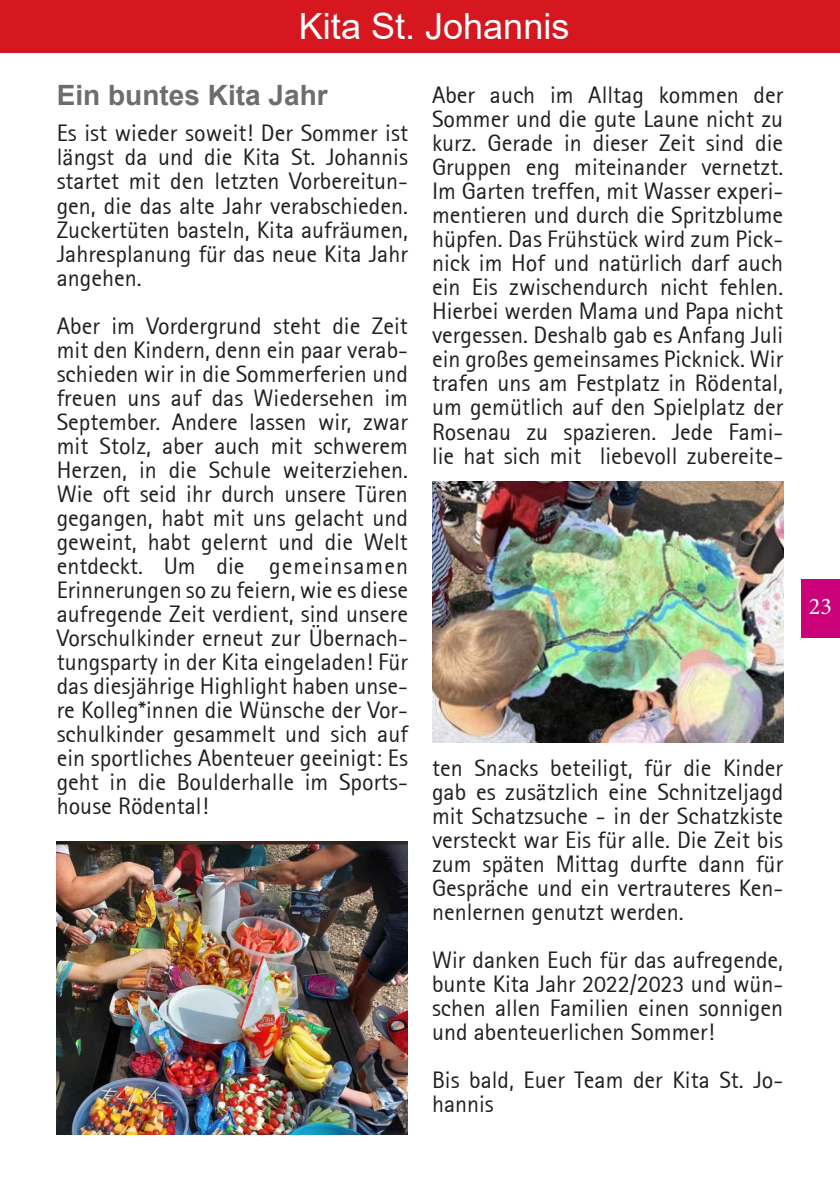
<style>
.page{position:relative;width:840px;height:1191px;background:#fff}
.page>*{position:absolute;margin:0;border:0;box-sizing:border-box;transform-origin:0 0}
.t1{font:36px "Arial";color:#fff}
.t2{font:700 28px "Arial";color:#6c6d70}
.t3{font:24px/24px "Rotis Sans Serif 55";color:#231f20;text-align:justify}
.t4{font:24px "Minion Pro";color:#fff}
</style>
<div class="page">
<div style="left:801px;top:579px;width:38px;height:59px;background:#ca0178"></div>
<div style="left:0;top:0;width:839px;height:52px;background:#d7171f"></div>
<img style="left:432px;top:481px;width:350px;height:262px">
<img style="left:57px;top:841px;width:351px;height:293px">
<h1 class="t1" style="left:299px;top:2px;width:272px">Kita St. Johannis</h1>
<p class="t2" style="left:57px;top:76px;width:272px">Ein buntes Kita Jahr</p>
<p class="t3" style="left:57px;top:121px;width:352px">Es ist wieder soweit! Der Sommer ist längst da und die Kita St. Johannis startet mit den letzten Vorbereitun&shy;gen, die das alte Jahr verabschieden.<br>Zuckertüten basteln, Kita aufräumen, Jahresplanung für das neue Kita Jahr angehen.</p>
<p class="t3" style="left:57px;top:313px;width:352px">Aber im Vordergrund steht die Zeit mit den Kindern, denn ein paar verab&shy;schieden wir in die Sommerferien und freuen uns auf das Wiedersehen im September. Andere lassen wir, zwar mit Stolz, aber auch mit schwerem Herzen, in die Schule weiterziehen.<br>Wie oft seid ihr durch unsere Türen gegangen, habt mit uns gelacht und geweint, habt gelernt und die Welt entdeckt. Um die gemeinsamen Erinnerungen so zu feiern, wie es diese aufregende Zeit verdient, sind unsere Vorschulkinder erneut zur Übernach&shy;tungsparty in der Kita eingeladen! Für das diesjährige Highlight haben unse&shy;re Kolleg*innen die Wünsche der Vor&shy;schulkinder gesammelt und sich auf ein sportliches Abenteuer geeinigt: Es geht in die Boulderhalle im Sports&shy;house Rödental!</p>
<p class="t3" style="left:432px;top:83px;width:352px">Aber auch im Alltag kommen der Sommer und die gute Laune nicht zu kurz. Gerade in dieser Zeit sind die Gruppen eng miteinander vernetzt.<br>Im Garten treffen, mit Wasser experi&shy;mentieren und durch die Spritzblume hüpfen. Das Frühstück wird zum Pick&shy;nick im Hof und natürlich darf auch ein Eis zwischendurch nicht fehlen.<br>Hierbei werden Mama und Papa nicht vergessen. Deshalb gab es Anfang Juli ein großes gemeinsames Picknick. Wir trafen uns am Festplatz in Rödental, um gemütlich auf den Spielplatz der Rosenau zu spazieren. Jede Fami&shy;lie hat sich mit liebevoll zubereite-</p>
<p class="t3" style="left:432px;top:755px;width:352px">ten Snacks beteiligt, für die Kinder gab es zusätzlich eine Schnitzeljagd mit Schatzsuche - in der Schatzkiste versteckt war Eis für alle. Die Zeit bis zum späten Mittag durfte dann für Gespräche und ein vertrauteres Ken&shy;nenlernen genutzt werden.</p>
<p class="t3" style="left:432px;top:947px;width:352px">Wir danken Euch für das aufregende, bunte Kita Jahr 2022/2023 und wün&shy;schen allen Familien einen sonnigen und abenteuerlichen Sommer!</p>
<p class="t3" style="left:432px;top:1067px;width:352px">Bis bald, Euer Team der Kita St. Jo&shy;hannis</p>
<p class="t4" style="left:808px;top:590px;width:25px">23</p>
</div>
